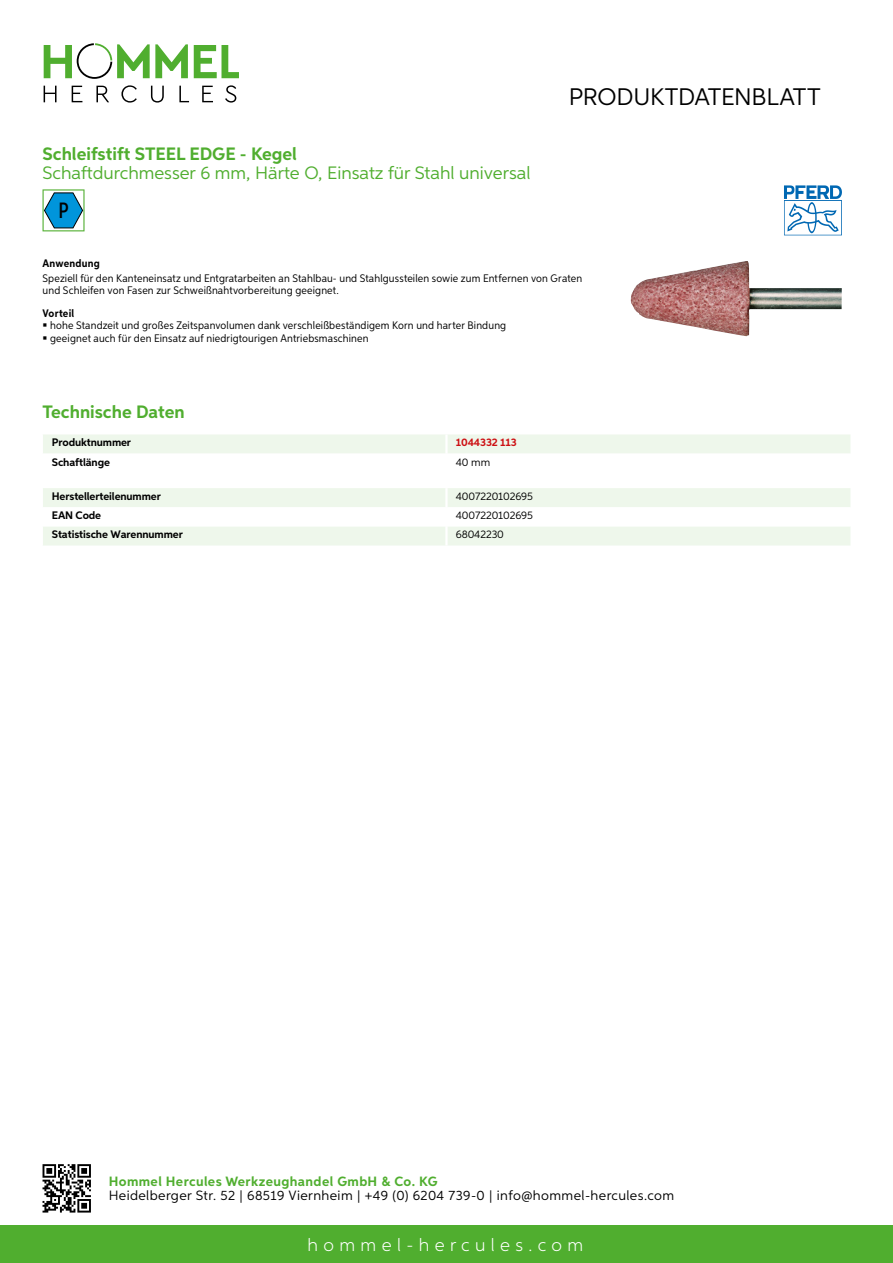
<style>
.page{position:relative;width:893px;height:1263px;background:#fff}
.page>*{position:absolute;margin:0;border:0;box-sizing:border-box;transform-origin:0 0}
.t1{font:24px "Aspira";letter-spacing:-.01em;color:#000}
.t2{font:500 22.2px "Aspira XX Nar";color:#000}
.t3{font:18px "Aspira";color:#50ae2f}
.t4{font:700 18px "Aspira";color:#50ae2f}
.t5{font:300 18px "Aspira";letter-spacing:.3em;color:#fff}
.t6{font:13.5px "Aspira";letter-spacing:.03em;color:#000}
.t7{font:700 13.5px "Aspira";letter-spacing:.03em;color:#50ae2f}
.t8{font:10.95px/12px "Aspira Nar";letter-spacing:.015em;color:#000}
.t9{font:700 10.95px "Aspira";letter-spacing:-.01em;color:#000}
.t10{font:10.95px "Aspira";letter-spacing:-.01em;color:#000}
.t11{font:700 10.95px "Aspira Nar";letter-spacing:.02em;color:#000}
.t12{font:700 10.95px "Aspira";letter-spacing:-.01em;color:#cd1013}
</style>
<div class="page">
<div style="left:0;top:1226px;width:893px;height:37px;background:#50ae2f"></div>
<svg style="left:43px;top:1164px;width:48px;height:48px"></svg>
<svg style="left:194px;top:45px;width:45px;height:33px"></svg>
<svg style="left:44px;top:43px;width:144px;height:36px"></svg>
<svg style="left:44px;top:86px;width:13px;height:16px"></svg>
<svg style="left:72px;top:86px;width:10px;height:16px"></svg>
<svg style="left:96px;top:86px;width:13px;height:16px"></svg>
<svg style="left:121px;top:85px;width:16px;height:18px"></svg>
<svg style="left:151px;top:86px;width:13px;height:17px"></svg>
<svg style="left:179px;top:86px;width:10px;height:16px"></svg>
<svg style="left:202px;top:86px;width:11px;height:16px"></svg>
<svg style="left:225px;top:85px;width:11px;height:18px"></svg>
<div style="left:43px;top:434px;width:807px;height:19px;background:#eef7eb"></div>
<svg style="left:43px;top:488px;width:807px;height:57px"></svg>
<hr style="left:445px;top:526px;width:3px;height:19px;background:#fff">
<svg style="left:43px;top:189px;width:42px;height:42px"></svg>
<img style="left:631px;top:261px;width:211px;height:75px">
<svg style="left:784px;top:185px;width:58px;height:50px"></svg>
<h3 class="t4" style="left:43px;top:142px;width:256px">Schleifstift STEEL EDGE - Kegel</h3>
<h3 class="t3" style="left:43px;top:162px;width:489px">Schaftdurchmesser 6 mm, Härte O, Einsatz für Stahl universal</h3>
<h2 class="t2" style="left:59px;top:197px;width:12px">P</h2>
<h1 class="t1" style="left:569px;top:82px;width:253px">Produktdatenblatt</h1>
<p class="t11" style="left:43px;top:257px;width:59px">Anwendung</p>
<p class="t8" style="left:43px;top:273px;width:541px">Speziell für den Kanteneinsatz und Entgratarbeiten an Stahlbau- und Stahlgussteilen sowie zum Entfernen von Graten und Schleifen von Fasen zur Schweißnahtvorbereitung geeignet.</p>
<p class="t11" style="left:43px;top:306px;width:33px">Vorteil</p>
<p class="t8" style="left:50px;top:319px;width:458px;line-height:12.8px">hohe Standzeit und großes Zeitspanvolumen dank verschleißbeständigem Korn und harter Bindung geeignet auch für den Einsatz auf niedrigtourigen Antriebsmaschinen</p>
<h3 class="t4" style="left:43px;top:400px;width:144px">Technische Daten</h3>
<p class="t9" style="left:52px;top:436px;width:81px">Produktnummer</p>
<p class="t12" style="left:456px;top:436px;width:62px">1044332 113</p>
<p class="t9" style="left:52px;top:455px;width:60px">Schaftlänge</p>
<p class="t10" style="left:456px;top:455px;width:36px">40 mm</p>
<p class="t9" style="left:52px;top:490px;width:111px">Herstellerteilenummer</p>
<p class="t10" style="left:456px;top:490px;width:79px">4007220102695</p>
<p class="t9" style="left:52px;top:509px;width:51px">EAN Code</p>
<p class="t10" style="left:456px;top:509px;width:79px">4007220102695</p>
<p class="t9" style="left:52px;top:528px;width:132px">Statistische Warennummer</p>
<p class="t10" style="left:456px;top:528px;width:50px">68042230</p>
<p class="t7" style="left:109px;top:1172px;width:330px">Hommel Hercules Werkzeughandel GmbH &amp; Co. KG</p>
<p class="t6" style="left:109px;top:1187px;width:567px">Heidelberger Str. 52 | 68519 Viernheim | +49 (0) 6204 739-0 | info@hommel-hercules.com</p>
<h3 class="t5" style="left:307px;top:1234px;width:277px">hommel-hercules.com</h3>
</div>
